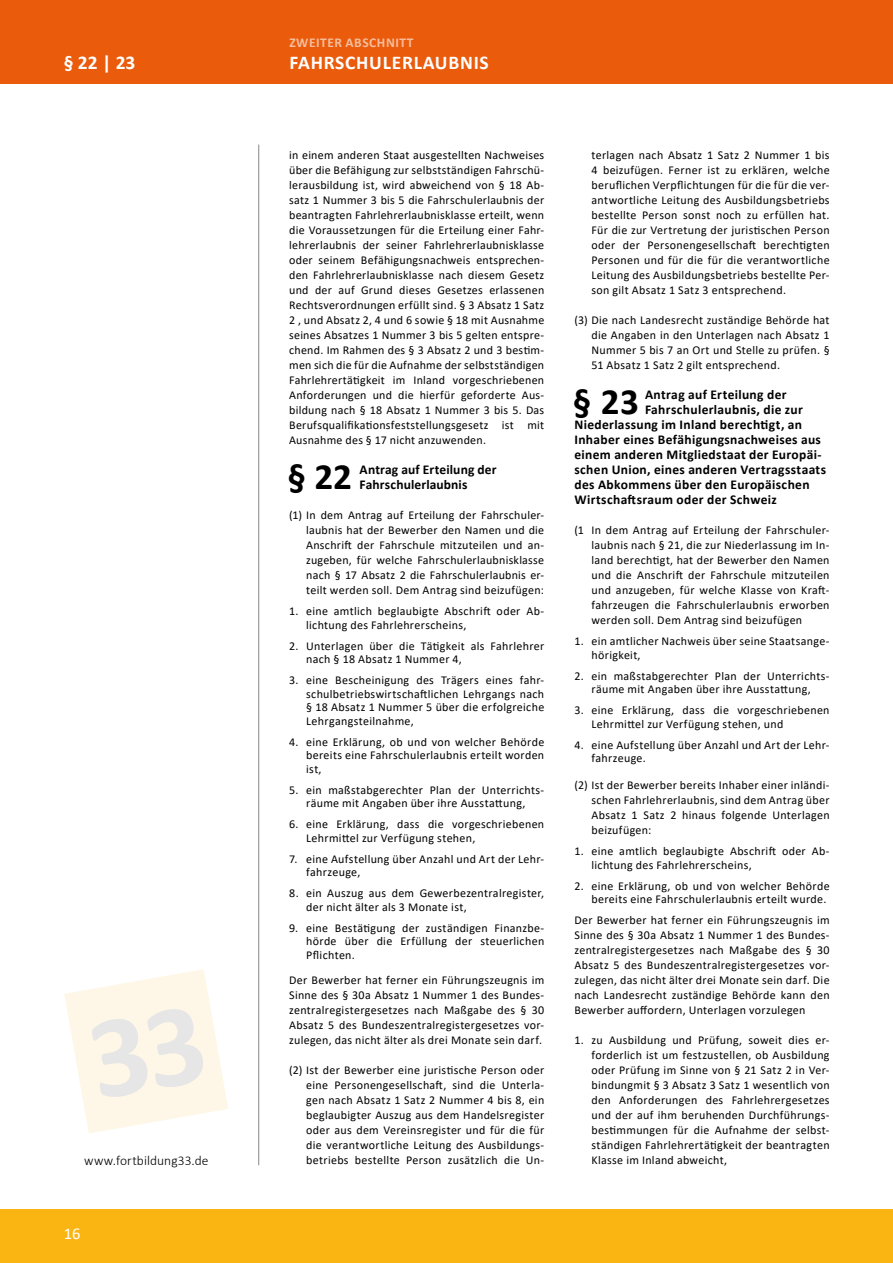
<style>
.page{position:relative;width:893px;height:1263px;background:#fff}
.page>*{position:absolute;margin:0;border:0;box-sizing:border-box;transform-origin:0 0}
.t1{font:700 37.2px "Calibri";color:#000}
.t2{font:700 19.5px "Calibri";letter-spacing:.04em;color:#fff}
.t3{font:16.5px "Calibri";color:#fff}
.t4{font:700 13.5px/15px "Calibri";letter-spacing:.025em;color:#000}
.t5{font:300 13.5px "Calibri";letter-spacing:.005em;color:#000}
.t6{font:700 13.5px "Calibri";letter-spacing:.04em;color:#fff}
.t7{font:12px/15px "Calibri";letter-spacing:.025em;color:#000;text-align:justify}
</style>
<div class="page">
<div style="left:0;top:0;width:893px;height:84px;background:#ea5b0b"></div>
<div style="left:0;top:1209px;width:893px;height:54px;background:#fab513"></div>
<svg style="left:64px;top:969px;width:164px;height:164px"></svg>
<hr style="left:258px;top:145px;width:1px;height:1020px;background:#878787">
<p class="t6" style="left:289px;top:33px;width:126px">ZWEITER ABSCHNITT</p>
<h2 class="t2" style="left:64px;top:48px;width:73px">§ 22 | 23</h2>
<h2 class="t2" style="left:290px;top:48px;width:201px">FAHRSCHULERLAUBNIS</h2>
<p class="t5" style="left:84px;top:1152px;width:126px">www.fortbildung33.de</p>
<h3 class="t3" style="left:64px;top:1222px;width:18px">16</h3>
<p class="t7" style="left:289px;top:147px;width:257px">in einem anderen Staat ausgestellten Nachweises über die Befähigung zur selbstständigen Fahrschü&shy;lerausbildung ist, wird abweichend von § 18 Ab&shy;satz 1 Nummer 3 bis 5 die Fahrschulerlaubnis der beantragten Fahrlehrerlaubnisklasse erteilt, wenn die Voraussetzungen für die Erteilung einer Fahr&shy;lehrerlaubnis der seiner Fahrlehrerlaubnisklasse oder seinem Befähigungsnachweis entsprechen&shy;den Fahrlehrerlaubnisklasse nach diesem Gesetz und der auf Grund dieses Gesetzes erlassenen Rechtsverordnungen erfüllt sind. § 3 Absatz 1 Satz 2 , und Absatz 2, 4 und 6 sowie § 18 mit Ausnahme seines Absatzes 1 Nummer 3 bis 5 gelten entspre&shy;chend. Im Rahmen des § 3 Absatz 2 und 3 bestim&shy;men sich die für die Aufnahme der selbstständigen Fahrlehrertätigkeit im Inland vorgeschriebenen Anforderungen und die hierfür geforderte Aus&shy;bildung nach § 18 Absatz 1 Nummer 3 bis 5. Das Berufsqualifikationsfeststellungsgesetz ist mit Ausnahme des § 17 nicht anzuwenden.</p>
<h1 class="t1" style="left:288px;top:450px;width:66px">§ 22</h1>
<p class="t4" style="left:360px;top:462px;width:138px">Antrag auf Erteilung der<br>Fahrschulerlaubnis</p>
<p class="t7" style="left:306px;top:507px;width:240px;text-indent:-17px">(1) In dem Antrag auf Erteilung der Fahrschuler&shy;laubnis hat der Bewerber den Namen und die Anschrift der Fahrschule mitzuteilen und an&shy;zugeben, für welche Fahrschulerlaubnisklasse nach § 17 Absatz 2 die Fahrschulerlaubnis er&shy;teilt werden soll. Dem Antrag sind beizufügen:</p>
<p class="t7" style="left:306px;top:604px;width:240px;line-height:13.5px;text-indent:-17px">1. eine amtlich beglaubigte Abschrift oder Ab&shy;lichtung des Fahrlehrerscheins,</p>
<p class="t7" style="left:306px;top:638px;width:240px;line-height:13.5px;text-indent:-17px">2. Unterlagen über die Tätigkeit als Fahrlehrer nach § 18 Absatz 1 Nummer 4,</p>
<p class="t7" style="left:306px;top:673px;width:240px;line-height:13.5px;text-indent:-17px">3. eine Bescheinigung des Trägers eines fahr&shy;schulbetriebswirtschaftlichen Lehrgangs nach § 18 Absatz 1 Nummer 5 über die erfolgreiche Lehrgangsteilnahme,</p>
<p class="t7" style="left:306px;top:734px;width:240px;line-height:13.5px;text-indent:-17px">4. eine Erklärung, ob und von welcher Behörde bereits eine Fahrschulerlaubnis erteilt worden ist,</p>
<p class="t7" style="left:289px;top:782px;width:257px;line-height:13.5px;text-align:center">5. ein maßstabgerechter Plan der Unterrichts&shy;räume mit Angaben über ihre Ausstattung,</p>
<p class="t7" style="left:306px;top:817px;width:240px;line-height:13.5px;text-indent:-17px">6. eine Erklärung, dass die vorgeschriebenen<br>Lehrmittel zur Verfügung stehen,</p>
<p class="t7" style="left:306px;top:851px;width:240px;line-height:13.5px;text-indent:-17px">7. eine Aufstellung über Anzahl und Art der Lehr&shy;fahrzeuge,</p>
<p class="t7" style="left:306px;top:886px;width:240px;line-height:13.5px;text-indent:-17px">8. ein Auszug aus dem Gewerbezentralregister, der nicht älter als 3 Monate ist,</p>
<p class="t7" style="left:306px;top:920px;width:240px;line-height:13.5px;text-indent:-17px">9. eine Bestätigung der zuständigen Finanzbe&shy;hörde über die Erfüllung der steuerlichen Pflichten.</p>
<p class="t7" style="left:289px;top:972px;width:257px">Der Bewerber hat ferner ein Führungszeugnis im Sinne des § 30a Absatz 1 Nummer 1 des Bundes&shy;zentralregistergesetzes nach Maßgabe des § 30<br>Absatz 5 des Bundeszentralregistergesetzes vor&shy;zulegen, das nicht älter als drei Monate sein darf.</p>
<p class="t7" style="left:306px;top:1062px;width:240px;text-indent:-17px">(2) Ist der Bewerber eine juristische Person oder eine Personengesellschaft, sind die Unterla&shy;gen nach Absatz 1 Satz 2 Nummer 4 bis 8, ein beglaubigter Auszug aus dem Handelsregister oder aus dem Vereinsregister und für die für die verantwortliche Leitung des Ausbildungs&shy;betriebs bestellte Person zusätzlich die Un-</p>
<p class="t7" style="left:591px;top:147px;width:240px">terlagen nach Absatz 1 Satz 2 Nummer 1 bis 4 beizufügen. Ferner ist zu erklären, welche beruflichen Verpflichtungen für die für die ver&shy;antwortliche Leitung des Ausbildungsbetriebs bestellte Person sonst noch zu erfüllen hat.<br>Für die zur Vertretung der juristischen Person oder der Personengesellschaft berechtigten Personen und für die für die verantwortliche Leitung des Ausbildungsbetriebs bestellte Per&shy;son gilt Absatz 1 Satz 3 entsprechend.</p>
<p class="t7" style="left:591px;top:312px;width:240px;text-indent:-17px">(3) Die nach Landesrecht zuständige Behörde hat die Angaben in den Unterlagen nach Absatz 1<br>Nummer 5 bis 7 an Ort und Stelle zu prüfen. § 51 Absatz 1 Satz 2 gilt entsprechend.</p>
<h1 class="t1" style="left:573px;top:375px;width:67px">§ 23</h1>
<p class="t4" style="left:645px;top:387px;width:143px">Antrag auf Erteilung der</p>
<p class="t4" style="left:645px;top:402px;width:159px">Fahrschulerlaubnis, die zur</p>
<p class="t4" style="left:574px;top:417px;width:229px">Niederlassung im Inland berechtigt, an</p>
<p class="t4" style="left:574px;top:432px;width:248px">Inhaber eines Befähigungsnachweises aus</p>
<p class="t4" style="left:574px;top:447px;width:249px">einem anderen Mitgliedstaat der Europäi-</p>
<p class="t4" style="left:574px;top:462px;width:253px">schen Union, eines anderen Vertragsstaats</p>
<p class="t4" style="left:574px;top:477px;width:237px">des Abkommens über den Europäischen</p>
<p class="t4" style="left:574px;top:492px;width:204px">Wirtschaftsraum oder der Schweiz</p>
<p class="t7" style="left:591px;top:522px;width:240px;text-indent:-17px">(1 In dem Antrag auf Erteilung der Fahrschuler&shy;laubnis nach § 21, die zur Niederlassung im In&shy;land berechtigt, hat der Bewerber den Namen und die Anschrift der Fahrschule mitzuteilen und anzugeben, für welche Klasse von Kraft&shy;fahrzeugen die Fahrschulerlaubnis erworben werden soll. Dem Antrag sind beizufügen</p>
<p class="t7" style="left:591px;top:634px;width:240px;line-height:13.5px;text-indent:-17px">1. ein amtlicher Nachweis über seine Staatsange&shy;hörigkeit,</p>
<p class="t7" style="left:574px;top:668px;width:257px;line-height:13.5px;text-align:center">2. ein maßstabgerechter Plan der Unterrichts&shy;räume mit Angaben über ihre Ausstattung,</p>
<p class="t7" style="left:591px;top:703px;width:240px;line-height:13.5px;text-indent:-17px">3. eine Erklärung, dass die vorgeschriebenen<br>Lehrmittel zur Verfügung stehen, und</p>
<p class="t7" style="left:591px;top:737px;width:240px;line-height:13.5px;text-indent:-17px">4. eine Aufstellung über Anzahl und Art der Lehr&shy;fahrzeuge.</p>
<p class="t7" style="left:591px;top:777px;width:240px;text-indent:-17px">(2) Ist der Bewerber bereits Inhaber einer inländi&shy;schen Fahrlehrerlaubnis, sind dem Antrag über Absatz 1 Satz 2 hinaus folgende Unterlagen beizufügen:</p>
<p class="t7" style="left:591px;top:844px;width:240px;line-height:13.5px;text-indent:-17px">1. eine amtlich beglaubigte Abschrift oder Ab&shy;lichtung des Fahrlehrerscheins,</p>
<p class="t7" style="left:574px;top:878px;width:257px;line-height:13.5px;text-align:right">2. eine Erklärung, ob und von welcher Behörde bereits eine Fahrschulerlaubnis erteilt wurde.</p>
<p class="t7" style="left:574px;top:912px;width:257px">Der Bewerber hat ferner ein Führungszeugnis im Sinne des § 30a Absatz 1 Nummer 1 des Bundes&shy;zentralregistergesetzes nach Maßgabe des § 30<br>Absatz 5 des Bundeszentralregistergesetzes vor&shy;zulegen, das nicht älter drei Monate sein darf. Die nach Landesrecht zuständige Behörde kann den Bewerber auffordern, Unterlagen vorzulegen</p>
<p class="t7" style="left:591px;top:1032px;width:240px;text-indent:-17px">1. zu Ausbildung und Prüfung, soweit dies er&shy;forderlich ist um festzustellen, ob Ausbildung oder Prüfung im Sinne von § 21 Satz 2 in Ver&shy;bindungmit § 3 Absatz 3 Satz 1 wesentlich von den Anforderungen des Fahrlehrergesetzes und der auf ihm beruhenden Durchführungs&shy;bestimmungen für die Aufnahme der selbst&shy;ständigen Fahrlehrertätigkeit der beantragten Klasse im Inland abweicht,</p>
</div>
